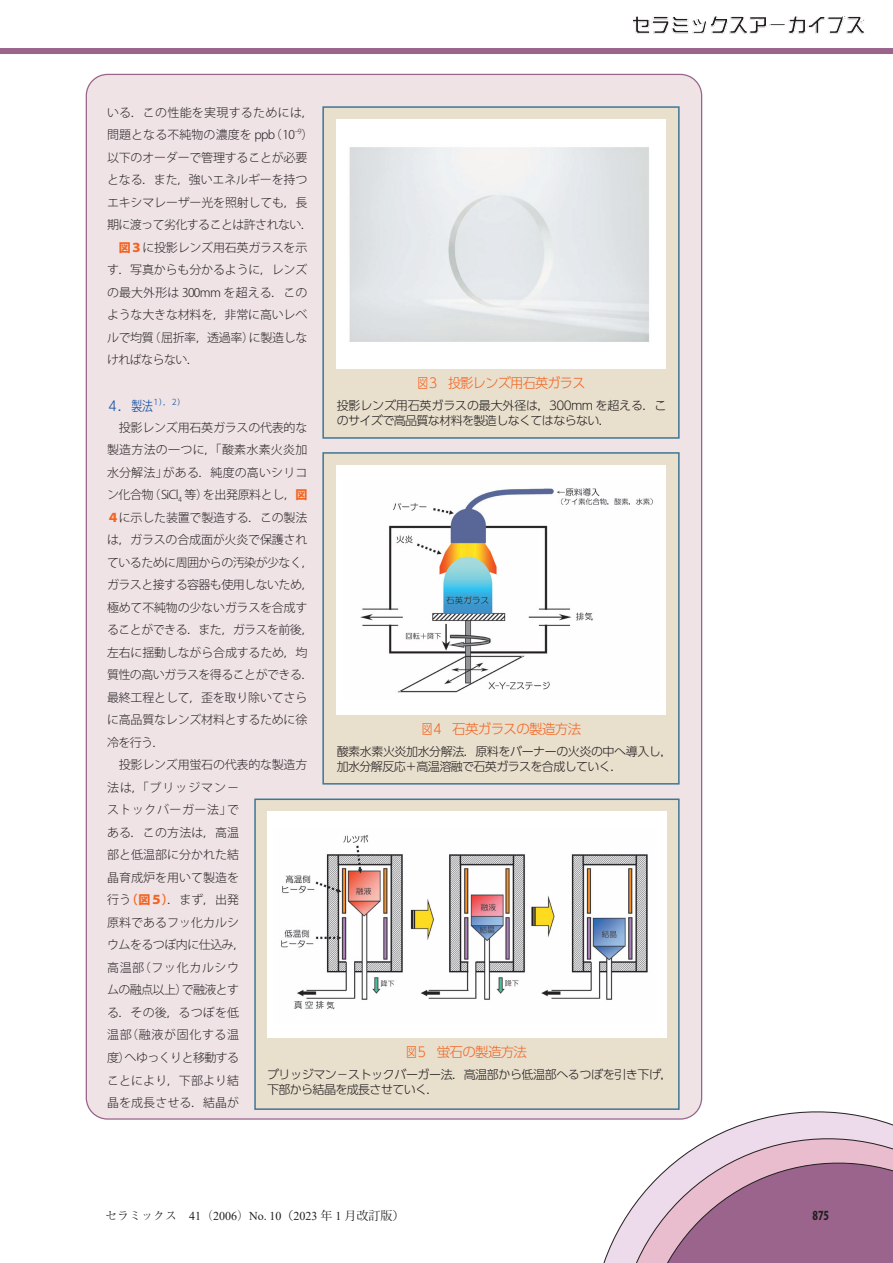
<style>
.page{position:relative;width:893px;height:1263px;background:#fff}
.page>*{position:absolute;margin:0;border:0;box-sizing:border-box;transform-origin:0 0}
.t1{font:19.5px "DF So Gei Std W7 90 msp RKSJ H";color:#231f20}
.t2{font:300 13.5px "UD Shin Go Pr 6 N";letter-spacing:-.05em;color:#f36421}
.t3{font:300 12px/22.5px "Koz Go Pro";letter-spacing:-.015em;color:#231f20}
.t4{font:300 12px/15px "UD Shin Go Pr 6 N";letter-spacing:-.035em;color:#231f20}
.t5{font:300 12px/22.5px "Koz Go Pro";letter-spacing:.005em;color:#231f20}
.t6{font:12px "Times New Roman";color:#231f20}
.t7{font:300 12px "Koz Go Pro";letter-spacing:-.05em;color:#231f20}
.t8{font:300 12px "Koz Go Pro";letter-spacing:-.035em;color:#231f20}
.t9{font:800 12px "Koz Go Pro";color:#231f20;scale:.8 1}
.t10{font:300 7.8px "UD Shin Go C Oeiz Pr 6 N";color:#0d4da1}
.t11{font:300 7.05px "Koz Go Pro";color:#231f20;scale:1.8 1}
.s1{font-weight:800;color:#f36421}
.s2{font-size:13.5px}
.s3{font-family:"UD Shin Go C Oeiz Pr 6 N"}
.s4{font-family:"Ryumin Pr 6 N";font-weight:300}
.s5{font-family:"Koz Min Pr 6 N"}
</style>
<div class="page">
<div style="left:0;top:48px;width:893px;height:6px;background:#9a648c"></div>
<svg style="left:689px;top:1090px;width:182px;height:28px"></svg>
<svg style="left:603px;top:1118px;width:290px;height:145px"></svg>
<div style="left:86px;top:74px;width:616px;height:1045px;background:#efe3e6;border-radius:21px"></div>
<div style="left:322px;top:106px;width:358px;height:333px;background:#e8dfcd;border:2px solid #3f7695"></div>
<div style="left:337px;top:119px;width:329px;height:250px;background:#fff"></div>
<div style="left:322px;top:452px;width:358px;height:332px;background:#e8dfcd;border:2px solid #3f7695"></div>
<div style="left:337px;top:465px;width:329px;height:249px;background:#fff"></div>
<div style="left:254px;top:798px;width:426px;height:312px;background:#e8dfcd;border:2px solid #3f7695"></div>
<div style="left:267px;top:811px;width:399px;height:226px;background:#fff"></div>
<img style="left:349px;top:147px;width:300px;height:195px">
<img style="left:360px;top:488px;width:293px;height:205px">
<img style="left:281px;top:835px;width:367px;height:175px">
<h1 class="t1" style="left:631px;top:14px;width:235px">セラミックスアーカイブズ</h1>
<p class="t5" style="left:107px;top:101px;width:208px">いる．この性能を実現するためには，問題となる不純物の濃度を ppb（10</p>
<p class="t11" style="left:294px;top:127px;width:6px">-9</p>
<p class="t3" style="left:301px;top:124px;width:13px">）</p>
<p class="t3" style="left:107px;top:146px;width:202px">以下のオーダーで管理することが必要</p>
<p class="t3" style="left:107px;top:169px;width:202px">となる．また，強いエネルギーを持つ</p>
<p class="t3" style="left:107px;top:191px;width:202px">エキシマレーザー光を照射しても，長</p>
<p class="t7" style="left:107px;top:217px;width:207px">期に渡って劣化することは許されない．</p>
<p class="t3" style="left:119px;top:236px;width:190px"><span class="s1">図３</span>に投影レンズ用石英ガラスを示</p>
<p class="t3" style="left:107px;top:259px;width:202px">す．写真からも分かるように，レンズ</p>
<p class="t5" style="left:107px;top:281px;width:202px">の最大外形は 300mm を超える．この</p>
<p class="t3" style="left:107px;top:304px;width:202px">ような大きな材料を，非常に高いレベ</p>
<p class="t8" style="left:107px;top:330px;width:202px">ルで均質（屈折率，透過率）に製造しな</p>
<p class="t7" style="left:107px;top:352px;width:93px">ければならない．</p>
<p class="t10" style="left:107px;top:396px;width:78px"><span class="s2">４．製法</span>１），２）</p>
<p class="t3" style="left:107px;top:416px;width:208px">　投影レンズ用石英ガラスの代表的な製造方法の一つに，「酸素水素火炎加水分解法」がある．純度の高いシリコン化合物（SiCl<sub>4</sub> 等）を出発原料とし，<span class="s1">図<br>４</span>に示した装置で製造する．この製法は，ガラスの合成面が火炎で保護されているために周囲からの汚染が少なく，ガラスと接する容器も使用しないため，極めて不純物の少ないガラスを合成することができる．また，ガラスを前後，左右に揺動しながら合成するため，均質性の高いガラスを得ることができる．最終工程として，歪を取り除いてさらに高品質なレンズ材料とするために徐冷を行う．<br>　投影レンズ用蛍石の代表的な製造方法は，「ブリッジマン－<br>ストックバーガー法」で<br>ある．この方法は，高温<br>部と低温部に分かれた結<br>晶育成炉を用いて製造を<br>行う<span class="s1">（図５）</span>．まず，出発<br>原料であるフッ化カルシ<br>ウムをるつぼ内に仕込み，<br>高温部（フッ化カルシウ<br>ムの融点以上）で融液とす<br>る．その後，るつぼを低<br>温部（融液が固化する温<br>度）へゆっくりと移動する<br>ことにより，下部より結<br>晶を成長させる．結晶が</p>
<p class="t2" style="left:418px;top:372px;width:169px"><span class="s3">図３　</span>投影レンズ用石英ガラス</p>
<p class="t4" style="left:337px;top:398px;width:331px">投影レンズ用石英ガラスの最大外径は，300mm を超える．このサイズで高品質な材料を製造しなくてはならない．</p>
<p class="t2" style="left:422px;top:718px;width:161px"><span class="s3">図４　</span>石英ガラスの製造方法</p>
<p class="t4" style="left:337px;top:744px;width:337px">酸素水素火炎加水分解法．原料をバーナーの火炎の中へ導入し，加水分解反応＋高温溶融で石英ガラスを合成していく．</p>
<p class="t2" style="left:406px;top:1041px;width:122px"><span class="s3">図５　</span>蛍石の製造方法</p>
<p class="t4" style="left:267px;top:1067px;width:407px">ブリッジマン－ストックバーガー法．高温部から低温部へるつぼを引き下げ，下部から結晶を成長させていく．</p>
<p class="t6" style="left:105px;top:1208px;width:301px"><span class="s4">セラミックス　</span>41<span class="s4">（</span>2006<span class="s4">）</span>No. 10<span class="s5">（</span>2023 <span class="s5">年</span> 1 <span class="s5">月改訂版）</span></p>
<p class="t9" style="left:812px;top:1208px;width:22px">875</p>
</div>
